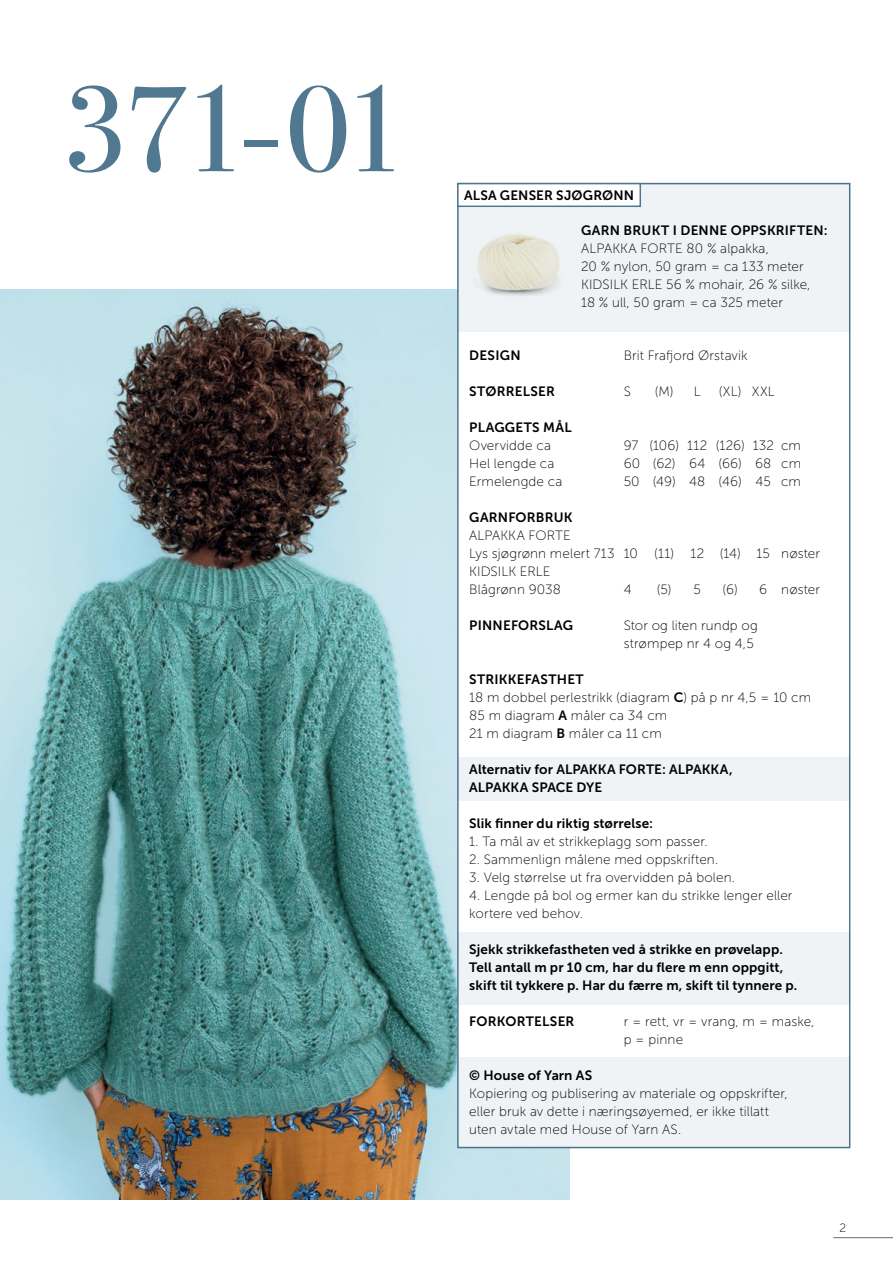
<style>
.page{position:relative;width:893px;height:1263px;background:#fff}
.page>*{position:absolute;margin:0;border:0;box-sizing:border-box;transform-origin:0 0}
.t1{font:121.5px "Bodoni Svty Two ITCTT";color:#517891}
.INNHOLD{font:13.5px "Museo Sans 100";letter-spacing:.01em;color:#000}
.INNHOLD-2{font:13.5px "Museo Sans 700";letter-spacing:.01em;color:#000}
.INNHOLD-_Opps{font:13.5px "Museo Sans 700";letter-spacing:.01em;color:#000}
.INNHOLD-3{font:13.5px "Museo Sans 700";letter-spacing:.03em;color:#000}
.t2{font:12px "Museo Sans 100";color:#000}
.s1{font-family:"Museo Sans 700"}
</style>
<div class="page">
<hr style="left:833px;top:1237px;width:60px;height:1px;background:#6d6e71">
<img style="left:0;top:289px;width:569px;height:910px">
<div style="left:458px;top:184px;width:392px;height:963px;background:#fff"></div>
<div style="left:458px;top:183px;width:392px;height:149px;background:#eff3f6"></div>
<div style="left:458px;top:184px;width:182px;height:22px;background:#fff"></div>
<div style="left:457px;top:183px;width:184px;height:24px;border:2px solid #517891"></div>
<img style="left:477px;top:233px;width:83px;height:63px">
<div style="left:458px;top:932px;width:392px;height:72px;background:#eff3f6"></div>
<div style="left:458px;top:1057px;width:392px;height:91px;background:#eff3f6"></div>
<div style="left:458px;top:757px;width:392px;height:43px;background:#eff3f6"></div>
<p class="t1" style="left:63px;top:30px;width:346px">371-01</p>
<p class="INNHOLD-_Opps" style="left:464px;top:188px;width:171px">ALSA GENSER SJØGRØNN</p>
<p class="INNHOLD-2" style="left:581px;top:223px;width:248px">GARN BRUKT I DENNE OPPSKRIFTEN:</p>
<p class="INNHOLD" style="left:581px;top:241px;width:189px">ALPAKKA FORTE 80 % alpakka,</p>
<p class="INNHOLD" style="left:581px;top:259px;width:224px">20 % nylon, 50 gram = ca 133 meter</p>
<p class="INNHOLD" style="left:581px;top:277px;width:231px">KIDSILK ERLE 56 % mohair, 26 % silke,</p>
<p class="INNHOLD" style="left:581px;top:295px;width:203px">18 % ull, 50 gram = ca 325 meter</p>
<p class="INNHOLD-2" style="left:469px;top:348px;width:53px">DESIGN</p>
<p class="INNHOLD" style="left:624px;top:348px;width:125px">Brit Frafjord Ørstavik</p>
<p class="INNHOLD-2" style="left:469px;top:384px;width:87px">STØRRELSER</p>
<p class="INNHOLD" style="left:624px;top:384px;width:9px">S</p>
<p class="INNHOLD" style="left:655px;top:384px;width:47px">(M) L</p>
<p class="INNHOLD" style="left:719px;top:384px;width:57px">(XL) XXL</p>
<p class="INNHOLD-3" style="left:469px;top:420px;width:104px">PLAGGETS MÅL</p>
<p class="INNHOLD" style="left:469px;top:438px;width:83px">Overvidde ca</p>
<p class="INNHOLD" style="left:624px;top:438px;width:179px">97 (106) 112 (126) 132 cm</p>
<p class="INNHOLD" style="left:469px;top:456px;width:87px">Hel lengde ca</p>
<p class="INNHOLD" style="left:624px;top:456px;width:179px">60 (62) 64 (66) 68 cm</p>
<p class="INNHOLD" style="left:469px;top:474px;width:95px">Ermelengde ca</p>
<p class="INNHOLD" style="left:624px;top:474px;width:179px">50 (49) 48 (46) 45 cm</p>
<p class="INNHOLD-2" style="left:469px;top:510px;width:105px">GARNFORBRUK</p>
<p class="INNHOLD" style="left:469px;top:528px;width:103px">ALPAKKA FORTE</p>
<p class="INNHOLD" style="left:469px;top:546px;width:352px">Lys sjøgrønn melert 713 10 (11) 12 (14) 15 nøster</p>
<p class="INNHOLD" style="left:469px;top:564px;width:83px">KIDSILK ERLE</p>
<p class="INNHOLD" style="left:469px;top:582px;width:93px">Blågrønn 9038</p>
<p class="INNHOLD" style="left:624px;top:582px;width:9px">4</p>
<p class="INNHOLD" style="left:657px;top:582px;width:46px">(5) 5</p>
<p class="INNHOLD" style="left:723px;top:582px;width:99px">(6) 6 nøster</p>
<p class="INNHOLD-2" style="left:469px;top:618px;width:105px">PINNEFORSLAG</p>
<p class="INNHOLD" style="left:624px;top:618px;width:136px">Stor og liten rundp og</p>
<p class="INNHOLD" style="left:624px;top:636px;width:132px">strømpep nr 4 og 4,5</p>
<p class="INNHOLD-2" style="left:469px;top:672px;width:116px">STRIKKEFASTHET</p>
<p class="INNHOLD" style="left:469px;top:690px;width:343px">18 m dobbel perlestrikk (diagram <span class="s1">C</span>) på p nr 4,5 = 10 cm</p>
<p class="INNHOLD" style="left:469px;top:708px;width:199px">85 m diagram <span class="s1">A</span> måler ca 34 cm</p>
<p class="INNHOLD" style="left:469px;top:726px;width:194px">21 m diagram <span class="s1">B</span> måler ca 11 cm</p>
<p class="INNHOLD-2" style="left:469px;top:762px;width:265px">Alternativ for ALPAKKA FORTE: ALPAKKA,</p>
<p class="INNHOLD-2" style="left:469px;top:780px;width:134px">ALPAKKA SPACE DYE</p>
<p class="INNHOLD-2" style="left:469px;top:816px;width:185px">Slik finner du riktig størrelse:</p>
<p class="INNHOLD" style="left:469px;top:834px;width:240px">1. Ta mål av et strikkeplagg som passer.</p>
<p class="INNHOLD" style="left:469px;top:852px;width:250px">2. Sammenlign målene med oppskriften.</p>
<p class="INNHOLD" style="left:469px;top:870px;width:267px">3. Velg størrelse ut fra overvidden på bolen.</p>
<p class="INNHOLD" style="left:469px;top:888px;width:325px">4. Lengde på bol og ermer kan du strikke lenger eller</p>
<p class="INNHOLD" style="left:469px;top:906px;width:115px">kortere ved behov.</p>
<p class="INNHOLD-2" style="left:469px;top:942px;width:315px">Sjekk strikkefastheten ved å strikke en prøvelapp.</p>
<p class="INNHOLD-2" style="left:469px;top:960px;width:316px">Tell antall m pr 10 cm, har du flere m enn oppgitt,</p>
<p class="INNHOLD-2" style="left:469px;top:978px;width:330px">skift til tykkere p. Har du færre m, skift til tynnere p.</p>
<p class="INNHOLD-2" style="left:469px;top:1014px;width:107px">FORKORTELSER</p>
<p class="INNHOLD" style="left:624px;top:1014px;width:192px">r = rett, vr = vrang, m = maske,</p>
<p class="INNHOLD" style="left:624px;top:1032px;width:61px">p = pinne</p>
<p class="INNHOLD-2" style="left:469px;top:1068px;width:124px">© House of Yarn AS</p>
<p class="INNHOLD" style="left:469px;top:1086px;width:320px">Kopiering og publisering av materiale og oppskrifter,</p>
<p class="INNHOLD" style="left:469px;top:1104px;width:301px">eller bruk av dette i næringsøyemed, er ikke tillatt</p>
<p class="INNHOLD" style="left:469px;top:1122px;width:214px">uten avtale med House of Yarn AS.</p>
<p class="t2" style="left:839px;top:1221px;width:8px">2</p>
</div>
